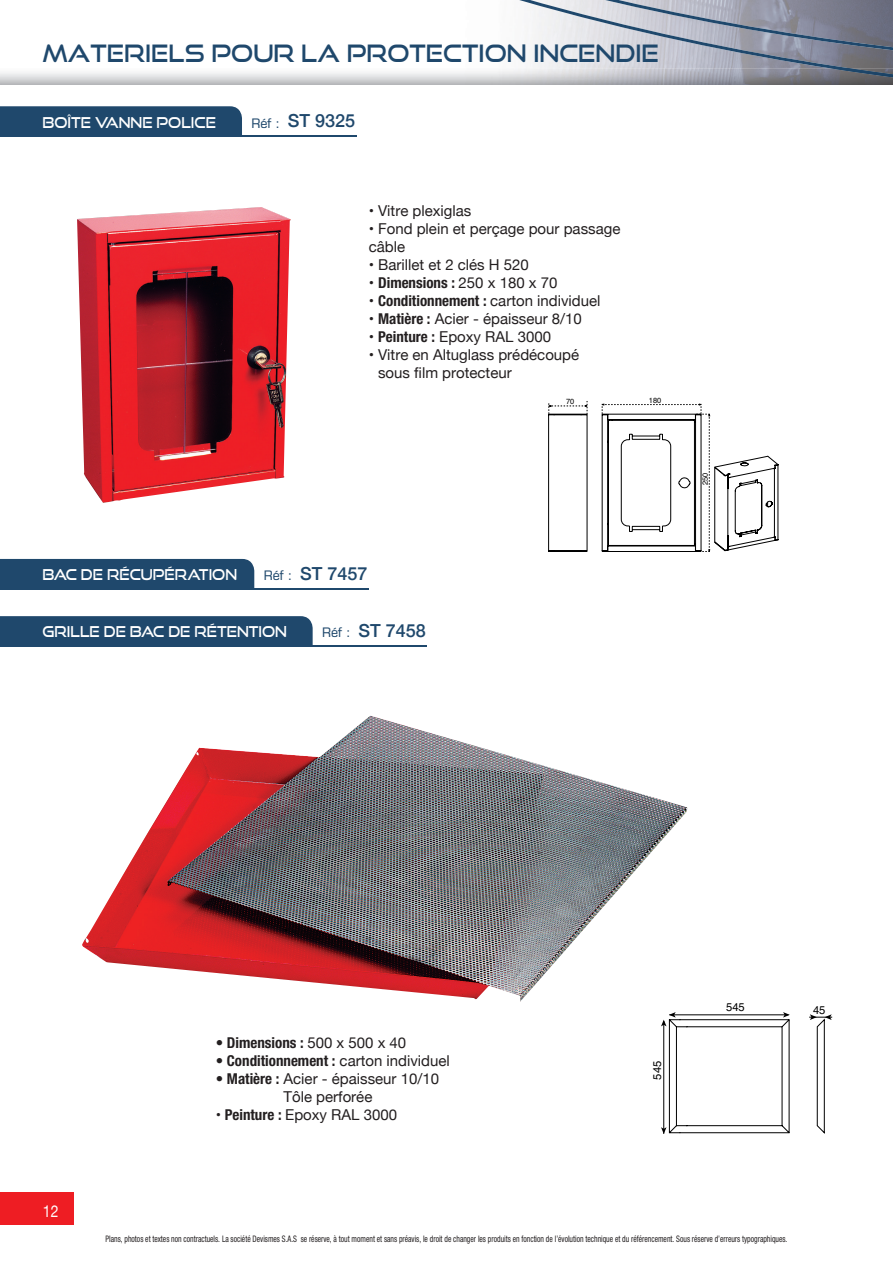
<style>
.page{position:relative;width:893px;height:1263px;background:#fff}
.page>*{position:absolute;margin:0;border:0;box-sizing:border-box;transform-origin:0 0}
.t1{font:24px "Good Times Rg";color:#1f486c;scale:.95 1}
.t2{font:500 18px "Helvetica Neue";color:#1f486c}
.t3{font:16.5px "Helvetica Neue";color:#fff;scale:.85 1}
.t4{font:15px/18px "Helvetica Neue";color:#231f20}
.t5{font:700 condensed 15px "Helvetica Neue";color:#231f20}
.t6{font:15px "Good Times Rg";color:#fff;scale:.9 1}
.t7{font:11.25px "Helvetica";color:#000}
.t8{font:condensed 9px "Helvetica Neue";color:#231f20;scale:.85 1}
.t9{font:7.5px "Helvetica";color:#000}
.s1{font-family:"Eurostile BQ";font-weight:400;font-size:13.5px}
.s2{font-weight:700;font-stretch:condensed}
.s3{font-weight:400;font-stretch:normal}
</style>
<div class="page">
<svg style="left:84px;top:0;width:809px;height:85px"></svg>
<img style="left:829px;top:68px;width:64px;height:9px">
<div style="left:0;top:1193px;width:74px;height:32px;background:#ee1d23"></div>
<img style="left:82px;top:716px;width:605px;height:286px">
<svg style="left:661px;top:1012px;width:171px;height:122px"></svg>
<img style="left:77px;top:207px;width:214px;height:296px">
<svg style="left:548px;top:401px;width:230px;height:151px"></svg>
<div style="left:0;top:106px;width:242px;height:29px;background:#1f486c"></div>
<hr style="left:0;top:135px;width:357px;height:2px;background:#1f486c">
<div style="left:0;top:559px;width:254px;height:29px;background:#1f486c"></div>
<hr style="left:0;top:588px;width:369px;height:2px;background:#1f486c">
<div style="left:0;top:616px;width:313px;height:29px;background:#1f486c"></div>
<hr style="left:0;top:645px;width:427px;height:2px;background:#1f486c">
<h1 class="t1" style="left:43px;top:38px;width:650px">MATERIELS POUR LA PROTECTION INCENDIE</h1>
<p class="t6" style="left:43px;top:113px;width:194px">BOÎTE VANNE POLICE</p>
<p class="t2" style="left:252px;top:106px;width:105px"><span class="s1">Réf :</span> ST 9325</p>
<p class="t4" style="left:369px;top:202px;width:104px">• Vitre plexiglas</p>
<p class="t4" style="left:369px;top:220px;width:253px">• Fond plein et perçage pour passage câble</p>
<p class="t4" style="left:369px;top:256px;width:162px">• Barillet et 2 clés H 520</p>
<p class="t4" style="left:369px;top:274px;width:190px">• <span class="s2">Dimensions :</span> 250 x 180 x 70</p>
<p class="t4" style="left:369px;top:292px;width:233px">• <span class="s2">Conditionnement :</span> carton individuel</p>
<p class="t4" style="left:369px;top:310px;width:215px">• <span class="s2">Matière :</span> Acier - épaisseur 8/10</p>
<p class="t4" style="left:369px;top:328px;width:184px">• <span class="s2">Peinture :</span> Epoxy RAL 3000</p>
<p class="t4" style="left:378px;top:346px;width:203px;text-indent:-9px">• Vitre en Altuglass prédécoupé sous film protecteur</p>
<p class="t9" style="left:566px;top:396px;width:10px">70</p>
<p class="t9" style="left:649px;top:395px;width:14px">180</p>
<p class="t6" style="left:43px;top:566px;width:218px">BAC DE RÉCUPÉRATION</p>
<p class="t2" style="left:264px;top:559px;width:105px"><span class="s1">Réf :</span> ST 7457</p>
<p class="t6" style="left:43px;top:623px;width:273px">GRILLE DE BAC DE RÉTENTION</p>
<p class="t2" style="left:322px;top:616px;width:105px"><span class="s1">Réf :</span> ST 7458</p>
<p class="t9" style="left:699px;top:485px;width:14px;rotate:-90deg">250</p>
<p class="t3" style="left:43px;top:1199px;width:20px">12</p>
<p class="t5" style="left:216px;top:1034px;width:192px">• Dimensions : <span class="s3">500 x 500 x 40</span></p>
<p class="t5" style="left:216px;top:1052px;width:236px">• Conditionnement : <span class="s3">carton individuel</span></p>
<p class="t4" style="left:216px;top:1071px;width:225px;text-align:center"><span class="s2">• Matière :</span> Acier - épaisseur 10/10<br>Tôle perforée</p>
<p class="t4" style="left:216px;top:1107px;width:183px">• <span class="s2">Peinture :</span> Epoxy RAL 3000</p>
<p class="t7" style="left:648px;top:1080px;width:20px;rotate:-90deg">545</p>
<p class="t7" style="left:726px;top:999px;width:20px">545</p>
<p class="t7" style="left:813px;top:1001px;width:14px">45</p>
<p class="t8" style="left:106px;top:1233px;width:804px">Plans, photos et textes non contractuels. La société Devismes S.A.S se réserve, à tout moment et sans préavis, le droit de changer les produits en fonction de l’évolution technique et du référencement. Sous réserve d’erreurs typographiques.</p>
</div>
